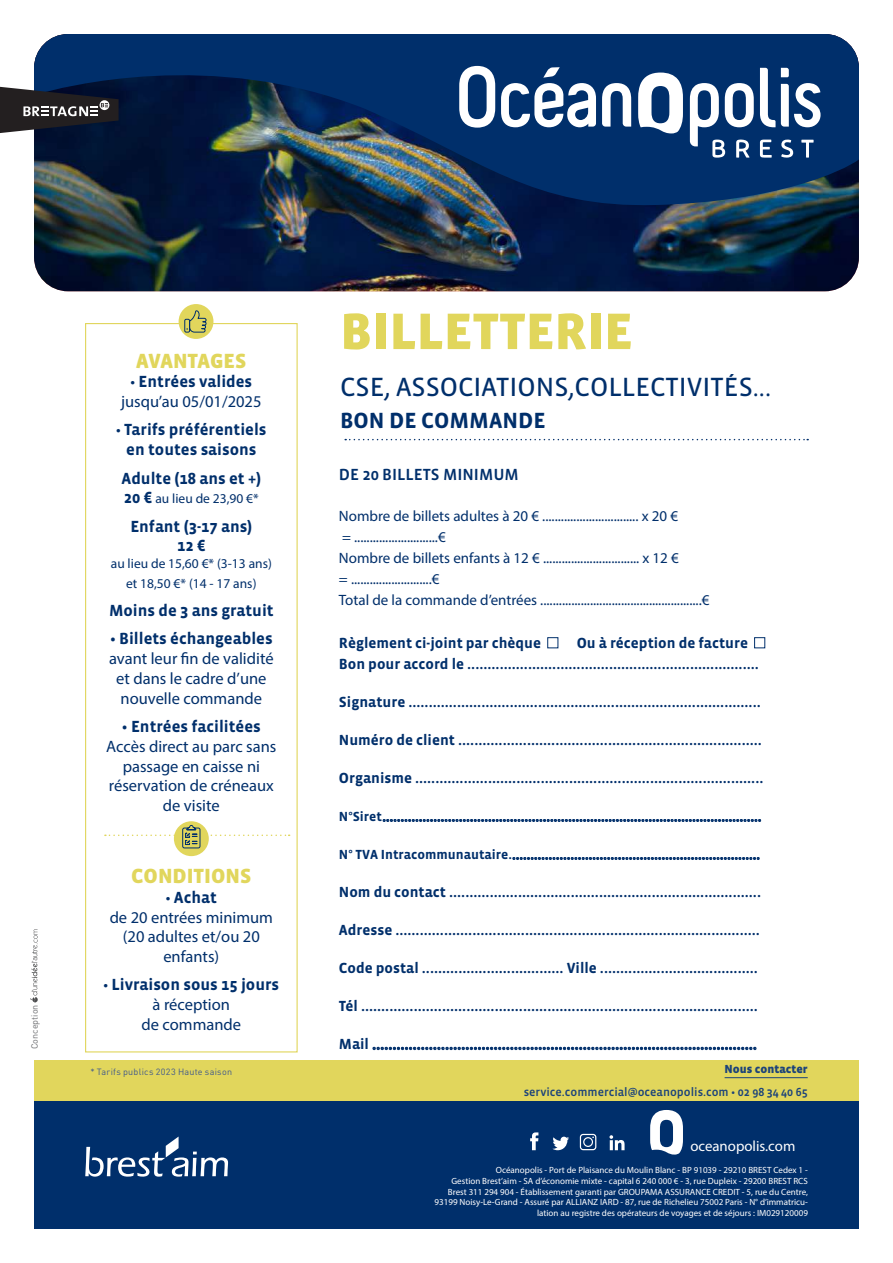
<style>
.page{position:relative;width:893px;height:1263px;background:#fff}
.page>*{position:absolute;margin:0;border:0;box-sizing:border-box;transform-origin:0 0}
.t1{font:900 52.5px "Vista Sans OTCE";color:#e1d65c}
.t2{font:27px "Vista Sans OTCE";color:#002f6b}
.t3{font:700 22.5px "Vista Sans OTCE";color:#002f6b}
.t4{font:900 21px "Vista Sans OTCE";color:#e1d65c}
.t5{font:16.5px/19.8px "Myriad Pro";color:#002f6b;text-align:center}
.t6{font:700 16.5px/19.8px "Vista Sans OTCE";color:#002f6b;text-align:center}
.t7{font:500 16.5px "Vista Sans OTCE";color:#002f6b}
.t8{font:700 15px/21px "Vista Sans OTCE";color:#002f6b}
.t9{font:15px/21px "Myriad Pro";color:#002f6b}
.t10{font:14.85px "Myriad Pro";color:#fff}
.t11{font:700 13.5px "Vista Sans OTCE";color:#002f6b}
.t12{font:13.5px/19.8px "Myriad Pro";color:#002f6b;text-align:center}
.t13{font:500 12px "Vista Sans OTCE";color:#1c437a}
.t14{font:900 12px "Vista Sans OTCE";color:#1c437a}
.t15{font:9px/10.8px "Myriad Pro";color:#fff;text-align:right}
.t16{font:9px "DIN";letter-spacing:.03em;color:#3f588c}
.t17{font:9px "DIN";color:#6c6d70}
.s1{font-family:"Myriad Pro";font-weight:400}
.s2{font-family:"Vista Sans OTCE";font-weight:700;font-size:16.5px}
</style>
<div class="page">
<div style="left:34px;top:1100px;width:825px;height:129px;background:#002f6b"></div>
<div style="left:34px;top:1061px;width:825px;height:40px;background:#e1d65c"></div>
<svg style="left:85px;top:1136px;width:143px;height:40px"></svg>
<svg style="left:650px;top:1110px;width:33px;height:44px"></svg>
<hr style="left:725px;top:1077px;width:83px;height:1px;background:#1c437a">
<svg style="left:530px;top:1132px;width:8px;height:18px"></svg>
<svg style="left:609px;top:1135px;width:16px;height:15px"></svg>
<svg style="left:580px;top:1134px;width:16px;height:16px"></svg>
<svg style="left:552px;top:1137px;width:17px;height:13px"></svg>
<img style="left:34px;top:209px;width:825px;height:82px">
<img style="left:34px;top:34px;width:825px;height:175px">
<svg style="left:459px;top:66px;width:36px;height:62px"></svg>
<svg style="left:760px;top:68px;width:15px;height:59px"></svg>
<svg style="left:781px;top:83px;width:39px;height:44px"></svg>
<svg style="left:781px;top:68px;width:8px;height:9px"></svg>
<svg style="left:501px;top:67px;width:95px;height:60px"></svg>
<svg style="left:638px;top:73px;width:45px;height:60px"></svg>
<svg style="left:602px;top:83px;width:29px;height:44px"></svg>
<svg style="left:690px;top:83px;width:64px;height:75px"></svg>
<svg style="left:760px;top:140px;width:12px;height:18px"></svg>
<svg style="left:781px;top:139px;width:12px;height:19px"></svg>
<svg style="left:801px;top:140px;width:13px;height:18px"></svg>
<svg style="left:0;top:85px;width:119px;height:51px;background:#323540"></svg>
<svg style="left:345px;top:439px;width:463px;height:1px"></svg>
<div style="left:547px;top:637px;width:11px;height:11px;border:1px solid #002f6b"></div>
<div style="left:754px;top:637px;width:11px;height:11px;border:1px solid #002f6b"></div>
<div style="left:85px;top:323px;width:213px;height:729px;border:1px solid #e1d65c"></div>
<div style="left:179px;top:304px;width:34px;height:35px;background:#e1d65c;border-radius:50%"></div>
<svg style="left:184px;top:310px;width:23px;height:23px"></svg>
<svg style="left:105px;top:821px;width:185px;height:36px"></svg>
<svg style="left:30px;top:929px;width:8px;height:74px"></svg>
<p class="t17" style="left:29px;top:1049px;width:46px;rotate:-90deg">Conception</p>
<h3 class="t4" style="left:136px;top:348px;width:112px">AVANTAGES</h3>
<p class="t6" style="left:130px;top:372px;width:123px"><span class="s1">•</span> Entrées valides</p>
<p class="t5" style="left:121px;top:391px;width:142px">jusqu’au 05/01/2025</p>
<p class="t6" style="left:116px;top:420px;width:152px"><span class="s1">•</span> Tarifs préférentiels en toutes saisons</p>
<p class="t6" style="left:122px;top:468px;width:141px">Adulte (18 ans et +)</p>
<p class="t12" style="left:124px;top:489px;width:136px"><span class="s2">20 €</span> au lieu de 23,90 €*</p>
<p class="t6" style="left:130px;top:516px;width:124px">Enfant (3-17 ans)<br>12 €</p>
<p class="t12" style="left:111px;top:553px;width:163px">au lieu de 15,60 €* (3-13 ans) et 18,50 €* (14 - 17 ans)</p>
<p class="t6" style="left:109px;top:600px;width:166px">Moins de 3 ans gratuit</p>
<p class="t6" style="left:110px;top:629px;width:164px">• Billets échangeables</p>
<p class="t5" style="left:109px;top:648px;width:166px">avant leur fin de validité et dans le cadre d’une nouvelle commande</p>
<p class="t6" style="left:122px;top:716px;width:140px">• Entrées facilitées</p>
<p class="t5" style="left:106px;top:736px;width:172px">Accès direct au parc sans passage en caisse ni réservation de créneaux de visite</p>
<h3 class="t4" style="left:131px;top:864px;width:122px">CONDITIONS</h3>
<p class="t6" style="left:166px;top:887px;width:53px"><span class="s1">•</span> Achat</p>
<p class="t5" style="left:110px;top:907px;width:165px">de 20 entrées minimum (20 adultes et/ou 20 enfants)</p>
<p class="t6" style="left:103px;top:975px;width:177px"><span class="s1">•</span> Livraison sous 15 jours</p>
<p class="t5" style="left:142px;top:994px;width:101px">à réception<br>de commande</p>
<p class="t16" style="left:90px;top:1066px;width:143px">* Tarifs publics 2023 Haute saison</p>
<h1 class="t1" style="left:340px;top:301px;width:294px">BILLETTERIE</h1>
<h2 class="t2" style="left:340px;top:371px;width:432px">CSE, ASSOCIATIONS,COLLECTIVITÉS...</h2>
<h3 class="t3" style="left:340px;top:408px;width:207px">BON DE COMMANDE</h3>
<p class="t7" style="left:339px;top:465px;width:181px">DE 20 BILLETS MINIMUM</p>
<p class="t9" style="left:339px;top:505px;width:372px">Nombre de billets adultes à 20 € ............................... x 20 €<br>= ...........................€<br>Nombre de billets enfants à 12 € ............................... x 12 €<br>= ..........................€<br>Total de la commande d’entrées ....................................................€</p>
<p class="t8" style="left:339px;top:633px;width:204px">Règlement ci-joint par chèque</p>
<p class="t8" style="left:339px;top:633px;width:421px;text-indent:238px">Ou à réception de facture<br>Bon pour accord le ........................................................................</p>
<p class="t8" style="left:339px;top:692px;width:423px">Signature .......................................................................................</p>
<p class="t8" style="left:339px;top:730px;width:424px">Numéro de client ...........................................................................</p>
<p class="t8" style="left:339px;top:768px;width:426px">Organisme ......................................................................................</p>
<p class="t11" style="left:339px;top:809px;width:424px">N°Siret........................................................................................................</p>
<p class="t11" style="left:339px;top:847px;width:423px">N° TVA Intracommunautaire.....................................................................</p>
<p class="t8" style="left:339px;top:882px;width:424px">Nom du contact .............................................................................</p>
<p class="t8" style="left:339px;top:920px;width:422px">Adresse ..........................................................................................</p>
<p class="t8" style="left:339px;top:958px;width:420px">Code postal ................................... Ville .......................................</p>
<p class="t8" style="left:339px;top:996px;width:421px">Tél ..................................................................................................</p>
<p class="t8" style="left:339px;top:1034px;width:419px">Mail ...............................................................................................</p>
<p class="t14" style="left:725px;top:1062px;width:85px">Nous contacter</p>
<p class="t13" style="left:524px;top:1085px;width:285px">service.commercial@oceanopolis.com • 02 98 34 40 65</p>
<p class="t10" style="left:690px;top:1136px;width:106px">oceanopolis.com</p>
<p class="t15" style="left:435px;top:1164px;width:375px">Océanopolis - Port de Plaisance du Moulin Blanc - BP 91039 - 29210 BREST Cedex 1 -<br>Gestion Brest’aim - SA d’économie mixte - capital 6 240 000 € - 3, rue Dupleix - 29200 BREST RCS Brest 311 294 904 - Établissement garanti par GROUPAMA ASSURANCE CREDIT - 5, rue du Centre, 93199 Noisy-Le-Grand - Assuré par ALLIANZ IARD - 87, rue de Richelieu 75002 Paris - N° d’immatricu&shy;lation au registre des opérateurs de voyages et de séjours : IM029120009</p>
</div>
